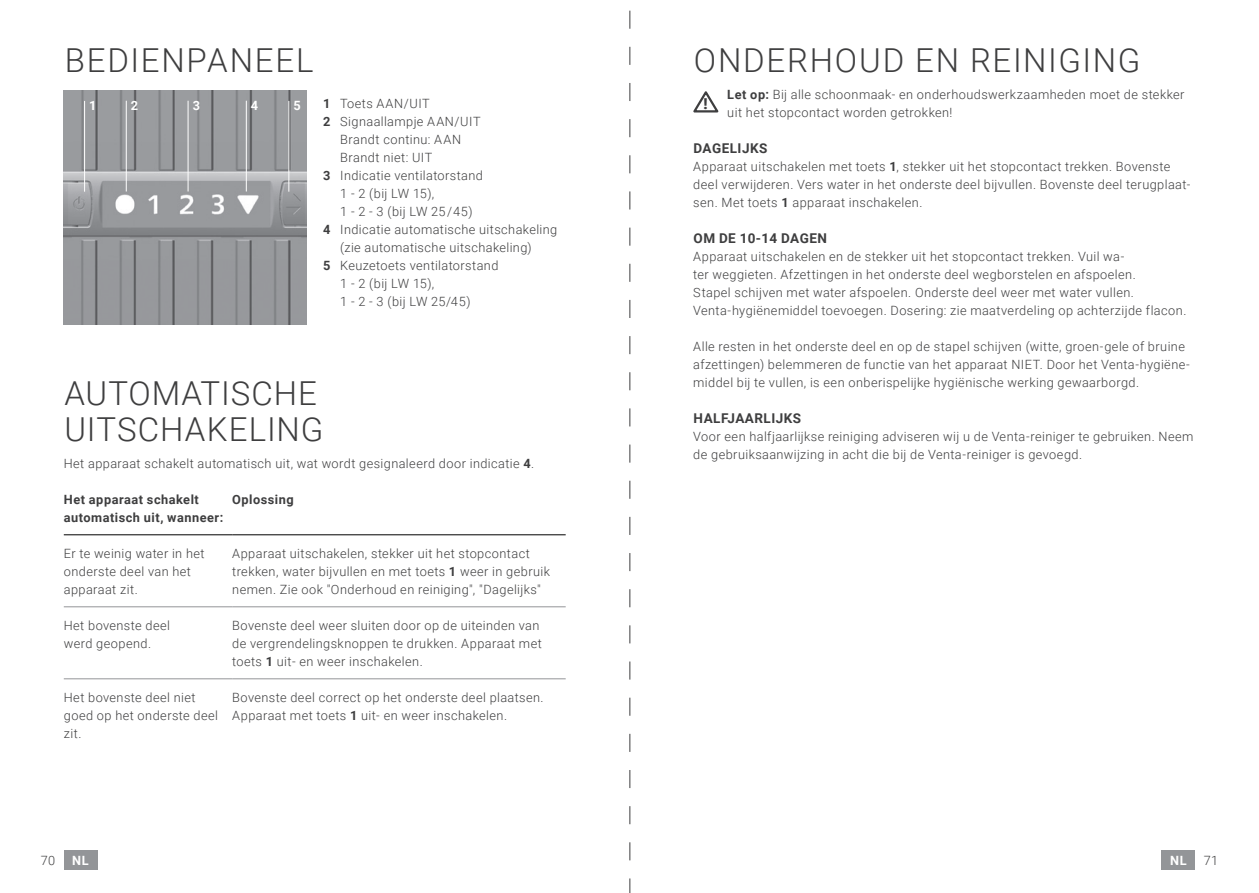
<style>
.page{position:relative;width:1259px;height:893px;background:#fff}
.page>*{position:absolute;margin:0;border:0;box-sizing:border-box;transform-origin:0 0}
.t1{font:300 33px/36px "Roboto";letter-spacing:.045em;color:#3e3e3f}
.t2{font:900 15px "Roboto";color:#3e3e3f}
.t3{font:700 13.5px "Roboto";letter-spacing:.035em;color:#3e3e3f}
.t4{font:300 12.75px/18px "Roboto";letter-spacing:.035em;color:#3e3e3f}
.t5{font:700 12.75px/18px "Roboto";letter-spacing:.04em;color:#3e3e3f}
.t6{font:700 12.75px "Roboto";color:#fff}
.s1{font-weight:700}
</style>
<div class="page">
<div style="left:64px;top:850px;width:33px;height:20px;background:#939598"></div>
<div style="left:1161px;top:850px;width:34px;height:20px;background:#939598"></div>
<img style="left:64px;top:90px;width:243px;height:234px">
<hr style="left:84px;top:101px;width:1px;height:91px;background:#fff">
<hr style="left:126px;top:101px;width:1px;height:90px;background:#fff">
<hr style="left:188px;top:101px;width:1px;height:90px;background:#fff">
<hr style="left:246px;top:101px;width:1px;height:90px;background:#fff">
<hr style="left:288px;top:101px;width:1px;height:91px;background:#fff">
<hr style="left:64px;top:534px;width:168px;height:1px;background:#000">
<hr style="left:232px;top:534px;width:334px;height:1px;background:#000">
<hr style="left:64px;top:606px;width:168px;height:1px;background:#939598">
<hr style="left:232px;top:606px;width:334px;height:1px;background:#939598">
<hr style="left:64px;top:678px;width:168px;height:1px;background:#939598">
<hr style="left:232px;top:678px;width:334px;height:1px;background:#939598">
<svg style="left:693px;top:91px;width:26px;height:22px"></svg>
<svg style="left:629px;top:10px;width:1px;height:883px"></svg>
<h1 class="t1" style="left:65px;top:41px;width:250px">BEDIENPANEEL</h1>
<p class="t6" style="left:89px;top:97px;width:9px">1</p>
<p class="t6" style="left:131px;top:97px;width:9px">2</p>
<p class="t6" style="left:193px;top:97px;width:9px">3</p>
<p class="t6" style="left:251px;top:97px;width:9px">4</p>
<p class="t6" style="left:293px;top:97px;width:9px">5</p>
<p class="t4" style="left:323px;top:94px;width:108px"><span class="s1">1</span> Toets AAN/UIT</p>
<p class="t4" style="left:323px;top:112px;width:159px"><span class="s1">2</span> Signaallampje AAN/UIT</p>
<p class="t4" style="left:340px;top:130px;width:122px">Brandt continu: AAN</p>
<p class="t4" style="left:340px;top:148px;width:94px">Brandt niet: UIT</p>
<p class="t4" style="left:323px;top:166px;width:161px"><span class="s1">3</span> Indicatie ventilatorstand</p>
<p class="t4" style="left:340px;top:184px;width:96px">1 - 2 (bij LW 15),</p>
<p class="t4" style="left:340px;top:202px;width:134px">1 - 2 - 3 (bij LW 25/45)</p>
<p class="t4" style="left:323px;top:220px;width:236px"><span class="s1">4</span> Indicatie automatische uitschakeling</p>
<p class="t4" style="left:340px;top:238px;width:193px">(zie automatische uitschakeling)</p>
<p class="t4" style="left:323px;top:256px;width:177px"><span class="s1">5</span> Keuzetoets ventilatorstand</p>
<p class="t4" style="left:340px;top:274px;width:96px">1 - 2 (bij LW 15),</p>
<p class="t4" style="left:340px;top:292px;width:132px">1 - 2 - 3 (bij LW 25/45)</p>
<h1 class="t1" style="left:64px;top:374px;width:260px">AUTOMATISCHE<br>UITSCHAKELING</h1>
<p class="t4" style="left:64px;top:454px;width:472px">Het apparaat schakelt automatisch uit, wat wordt gesignaleerd door indicatie <span class="s1">4</span>.</p>
<p class="t5" style="left:64px;top:490px;width:161px">Het apparaat schakelt automatisch uit, wanneer:</p>
<p class="t5" style="left:232px;top:490px;width:63px">Oplossing</p>
<p class="t4" style="left:64px;top:544px;width:142px">Er te weinig water in het onderste deel van het apparaat zit.</p>
<p class="t4" style="left:232px;top:544px;width:319px">Apparaat uitschakelen, stekker uit het stopcontact trekken, water bijvullen en met toets <span class="s1">1</span> weer in gebruik nemen. Zie ook "Onderhoud en reiniging", "Dagelijks"</p>
<p class="t4" style="left:64px;top:616px;width:108px">Het bovenste deel werd geopend.</p>
<p class="t4" style="left:232px;top:616px;width:311px">Bovenste deel weer sluiten door op de uiteinden van de vergrendelingsknoppen te drukken. Apparaat met toets <span class="s1">1</span> uit- en weer inschakelen.</p>
<p class="t4" style="left:64px;top:688px;width:156px">Het bovenste deel niet goed op het onderste deel zit.</p>
<p class="t4" style="left:232px;top:688px;width:313px">Bovenste deel correct op het onderste deel plaatsen.<br>Apparaat met toets <span class="s1">1</span> uit- en weer inschakelen.</p>
<h1 class="t1" style="left:694px;top:41px;width:448px">ONDERHOUD EN REINIGING</h1>
<p class="t2" style="left:703px;top:94px;width:6px">!</p>
<p class="t4" style="left:727px;top:85px;width:459px"><span class="s1">Let op:</span> Bij alle schoonmaak- en onderhoudswerkzaamheden moet de stekker uit het stopcontact worden getrokken!</p>
<p class="t3" style="left:693px;top:139px;width:75px">DAGELIJKS</p>
<p class="t4" style="left:693px;top:157px;width:498px">Apparaat uitschakelen met toets <span class="s1">1</span>, stekker uit het stopcontact trekken. Bovenste deel verwijderen. Vers water in het onderste deel bijvullen. Bovenste deel terugplaat&shy;sen. Met toets <span class="s1">1</span> apparaat inschakelen.</p>
<p class="t3" style="left:693px;top:229px;width:135px">OM DE 10-14 DAGEN</p>
<p class="t4" style="left:693px;top:247px;width:494px">Apparaat uitschakelen en de stekker uit het stopcontact trekken. Vuil wa-<br>ter weggieten. Afzettingen in het onderste deel wegborstelen en afspoelen.<br>Stapel schijven met water afspoelen. Onderste deel weer met water vullen.<br>Venta-hygiënemiddel toevoegen. Dosering: zie maatverdeling op achterzijde flacon.</p>
<p class="t4" style="left:693px;top:337px;width:498px">Alle resten in het onderste deel en op de stapel schijven (witte, groen-gele of bruine afzettingen) belemmeren de functie van het apparaat NIET. Door het Venta-hygiëne&shy;middel bij te vullen, is een onberispelijke hygiënische werking gewaarborgd.</p>
<p class="t3" style="left:693px;top:409px;width:109px">HALFJAARLIJKS</p>
<p class="t4" style="left:693px;top:427px;width:502px">Voor een halfjaarlijkse reiniging adviseren wij u de Venta-reiniger te gebruiken. Neem de gebruiksaanwijzing in acht die bij de Venta-reiniger is gevoegd.</p>
<p class="t4" style="left:41px;top:851px;width:16px">70</p>
<p class="t6" style="left:72px;top:851px;width:18px">NL</p>
<p class="t6" style="left:1170px;top:851px;width:18px">NL</p>
<p class="t4" style="left:1203px;top:851px;width:16px">71</p>
</div>
